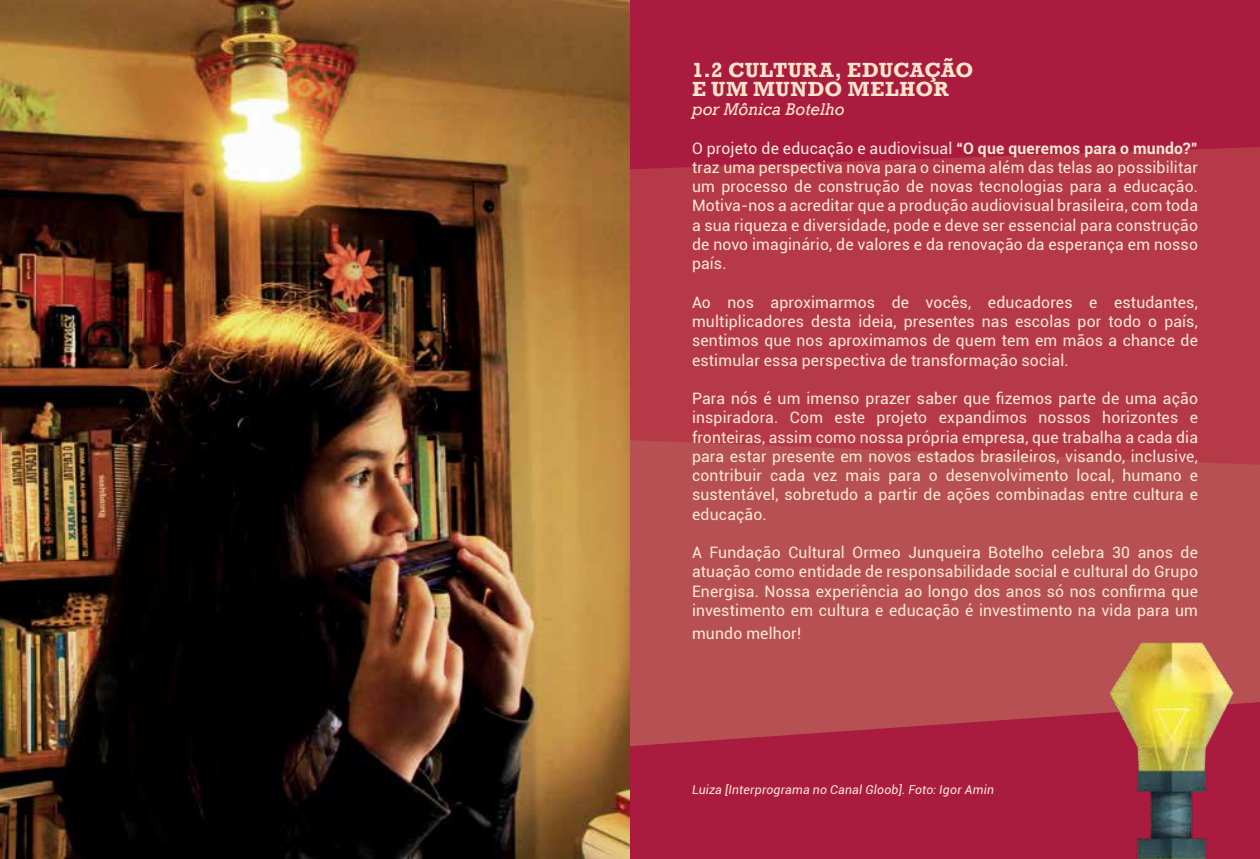
<style>
.page{position:relative;width:1260px;height:859px;background:#fff}
.page>*{position:absolute;margin:0;border:0;box-sizing:border-box;transform-origin:0 0}
.t1{font:700 21px/19.2px "Rockwell";letter-spacing:.025em;color:#ffe6ca}
.t2{font:italic 17.5px "Rockwell";color:#ffe6ca}
.t3{font:15.75px/19.2px "Roboto";letter-spacing:.01em;color:#ffead4;text-align:justify}
.t4{font:italic 12.25px "Roboto";letter-spacing:.02em;color:#ffead4}
.s1{font-weight:700}
</style>
<div class="page">
<div style="left:630px;top:0;width:630px;height:147px;background:#aa1c3f"></div>
<div style="left:0;top:685px;width:1260px;height:173px;background:#aa1c3f"></div>
<div style="left:630px;top:464px;width:630px;height:282px;background:#b65053"></div>
<svg style="left:630px;top:147px;width:630px;height:317px;background:#b53848"></svg>
<img style="left:1106px;top:633px;width:136px;height:225px">
<img style="left:0;top:0;width:630px;height:858px">
<h1 class="t1" style="left:692px;top:60px;width:283px">1.2 CULTURA, EDUCAÇÃO<br>E UM MUNDO MELHOR</h1>
<p class="t2" style="left:692px;top:99px;width:154px">por Mônica Botelho</p>
<p class="t3" style="left:692px;top:138px;width:508px">O projeto de educação e audiovisual <span class="s1">“O que queremos para o mundo?” </span>traz uma perspectiva nova para o cinema além das telas ao possibilitar um processo de construção de novas tecnologias para a educação.<br>Motiva-nos a acreditar que a produção audiovisual brasileira, com toda a sua riqueza e diversidade, pode e deve ser essencial para construção de novo imaginário, de valores e da renovação da esperança em nosso país.</p>
<p class="t3" style="left:692px;top:292px;width:508px">Ao nos aproximarmos de vocês, educadores e estudantes, multiplicadores desta ideia, presentes nas escolas por todo o país, sentimos que nos aproximamos de quem tem em mãos a chance de estimular essa perspectiva de transformação social.</p>
<p class="t3" style="left:692px;top:388px;width:508px">Para nós é um imenso prazer saber que fizemos parte de uma ação inspiradora. Com este projeto expandimos nossos horizontes e fronteiras, assim como nossa própria empresa, que trabalha a cada dia para estar presente em novos estados brasileiros, visando, inclusive, contribuir cada vez mais para o desenvolvimento local, humano e sustentável, sobretudo a partir de ações combinadas entre cultura e educação.</p>
<p class="t3" style="left:692px;top:542px;width:508px">A Fundação Cultural Ormeo Junqueira Botelho celebra 30 anos de atuação como entidade de responsabilidade social e cultural do Grupo Energisa. Nossa experiência ao longo dos anos só nos confirma que investimento em cultura e educação é investimento na vida para um</p>
<p class="t3" style="left:692px;top:622px;width:111px">mundo melhor!</p>
<p class="t4" style="left:692px;top:781px;width:304px">Luiza [Interprograma no Canal Gloob]. Foto: Igor Amin</p>
</div>
